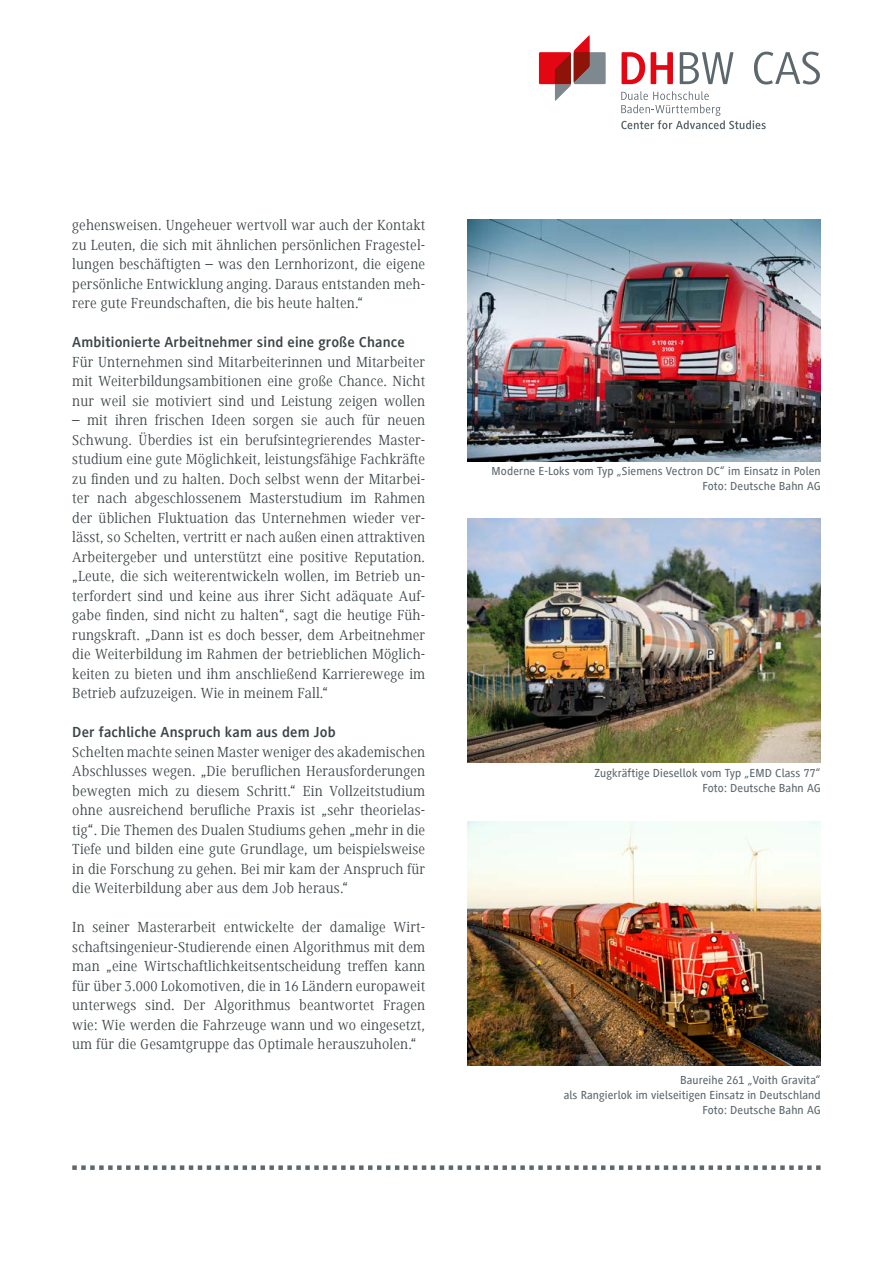
<style>
.page{position:relative;width:893px;height:1263px;background:#fff}
.page>*{position:absolute;margin:0;border:0;box-sizing:border-box;transform-origin:0 0}
.t1{font:15px/19.5px "Generis Serif Com";letter-spacing:.01em;color:#3d4548;text-align:justify}
.t2{font:700 15px "Generis Sans Com";letter-spacing:.01em;color:#3d4548}
.t3{font:500 12px/15px "Generis Sans Com";letter-spacing:.01em;color:#5d686e;text-align:right}
</style>
<div class="page">
<svg style="left:754px;top:52px;width:66px;height:33px"></svg>
<svg style="left:621px;top:91px;width:145px;height:38px"></svg>
<div style="left:539px;top:52px;width:32px;height:32px;background:#e30613"></div>
<svg style="left:555px;top:35px;width:51px;height:66px"></svg>
<svg style="left:622px;top:52px;width:23px;height:32px"></svg>
<svg style="left:651px;top:52px;width:22px;height:32px"></svg>
<svg style="left:680px;top:52px;width:53px;height:32px"></svg>
<svg style="left:72px;top:1165px;width:749px;height:5px"></svg>
<img style="left:468px;top:219px;width:353px;height:242px">
<img style="left:468px;top:519px;width:353px;height:244px">
<img style="left:468px;top:821px;width:353px;height:244px">
<p class="t1" style="left:72px;top:215px;width:354px">gehensweisen. Ungeheuer wertvoll war auch der Kontakt zu Leuten, die sich mit ähnlichen persönlichen Fragestel&shy;lungen beschäftigten – was den Lernhorizont, die eigene persönliche Entwicklung anging. Daraus entstanden meh&shy;rere gute Freundschaften, die bis heute halten.“</p>
<p class="t2" style="left:72px;top:334px;width:334px">Ambitionierte Arbeitnehmer sind eine große Chance</p>
<p class="t1" style="left:72px;top:352px;width:354px">Für Unternehmen sind Mitarbeiterinnen und Mitarbeiter mit Weiterbildungsambitionen eine große Chance. Nicht nur weil sie motiviert sind und Leistung zeigen wollen</p>
<p class="t1" style="left:72px;top:410px;width:354px">– mit ihren frischen Ideen sorgen sie auch für neuen Schwung. Überdies ist ein berufsintegrierendes Master&shy;studium eine gute Möglichkeit, leistungsfähige Fachkräfte zu finden und zu halten. Doch selbst wenn der Mitarbei&shy;ter nach abgeschlossenem Masterstudium im Rahmen der üblichen Fluktuation das Unternehmen wieder ver&shy;lässt, so Schelten, vertritt er nach außen einen attraktiven Arbeitergeber und unterstützt eine positive Reputation. „Leute, die sich weiterentwickeln wollen, im Betrieb un&shy;terfordert sind und keine aus ihrer Sicht adäquate Auf&shy;gabe finden, sind nicht zu halten“, sagt die heutige Füh&shy;rungskraft. „Dann ist es doch besser, dem Arbeitnehmer die Weiterbildung im Rahmen der betrieblichen Möglich&shy;keiten zu bieten und ihm anschließend Karrierewege im Betrieb aufzuzeigen. Wie in meinem Fall.“</p>
<p class="t2" style="left:72px;top:724px;width:265px">Der fachliche Anspruch kam aus dem Job</p>
<p class="t1" style="left:72px;top:742px;width:354px">Schelten machte seinen Master weniger des akademischen Abschlusses wegen. „Die beruflichen Herausforderungen bewegten mich zu diesem Schritt.“ Ein Vollzeitstudium ohne ausreichend berufliche Praxis ist „sehr theorielas&shy;tig“. Die Themen des Dualen Studiums gehen „mehr in die Tiefe und bilden eine gute Grundlage, um beispielsweise in die Forschung zu gehen. Bei mir kam der Anspruch für die Weiterbildung aber aus dem Job heraus.“</p>
<p class="t1" style="left:72px;top:917px;width:354px">In seiner Masterarbeit entwickelte der damalige Wirt&shy;schaftsingenieur-Studierende einen Algorithmus mit dem man „eine Wirtschaftlichkeitsentscheidung treffen kann für über 3.000 Lokomotiven, die in 16 Ländern europaweit unterwegs sind. Der Algorithmus beantwortet Fragen wie: Wie werden die Fahrzeuge wann und wo eingesetzt, um für die Gesamtgruppe das Optimale herauszuholen.“</p>
<p class="t3" style="left:492px;top:463px;width:331px">Moderne E-Loks vom Typ „Siemens Vectron DC“ im Einsatz in Polen<br>Foto: Deutsche Bahn AG</p>
<p class="t3" style="left:594px;top:765px;width:228px">Zugkräftige Diesellok vom Typ „EMD Class 77“<br>Foto: Deutsche Bahn AG</p>
<p class="t3" style="left:564px;top:1072px;width:259px">Baureihe 261 „Voith Gravita“<br>als Rangierlok im vielseitigen Einsatz in Deutschland<br>Foto: Deutsche Bahn AG</p>
</div>
